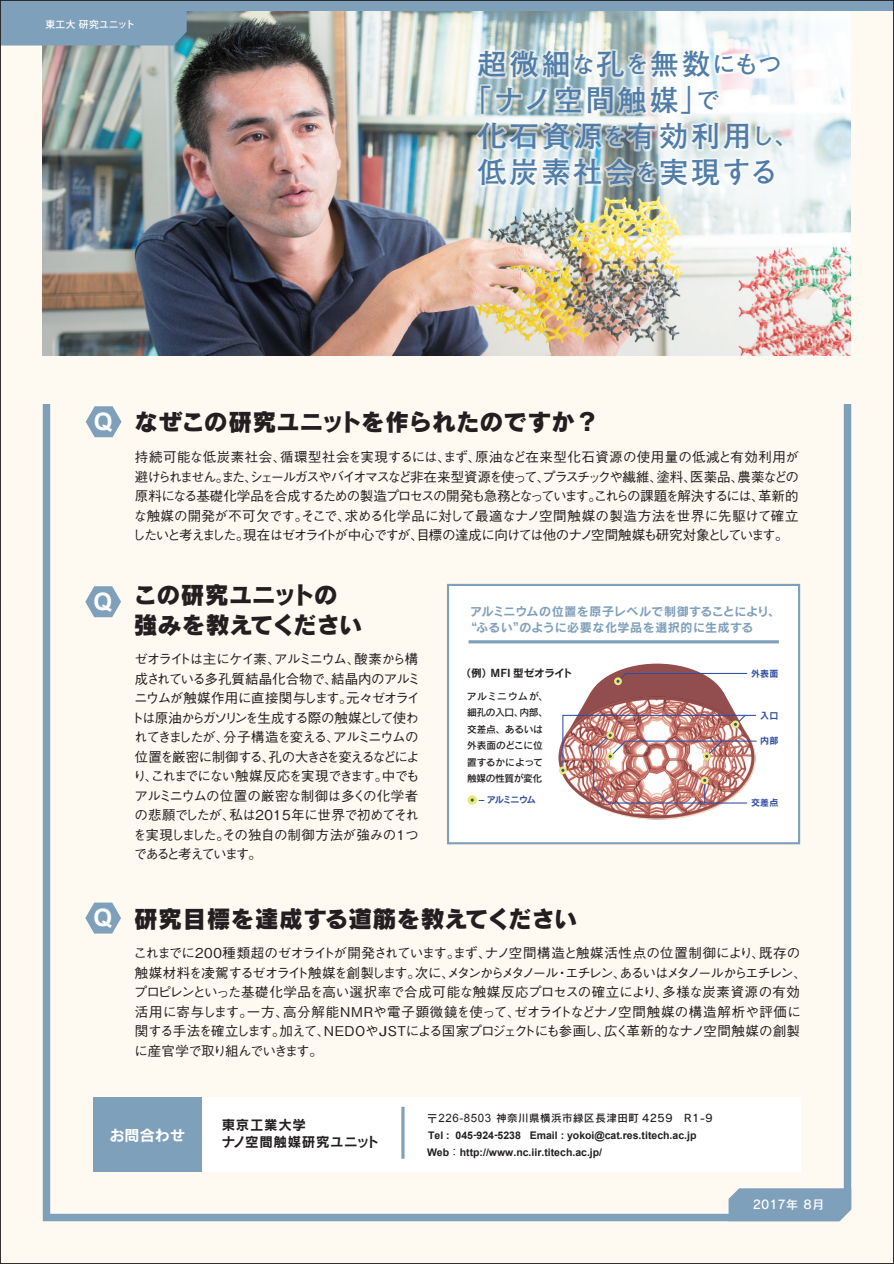
<style>
.page{position:relative;width:894px;height:1264px;background:#fff}
.page>*{position:absolute;margin:0;border:0;box-sizing:border-box;transform-origin:0 0}
.t1{font:700 29.25px "Futo Go B101 Pro";letter-spacing:.09em;color:#507ca8}
.t2{font:24px/30px "Rodin Pro EB";letter-spacing:-.02em;color:#231f20}
.t3{font:24px "Rodin Pro EB";color:#231f20}
.t4{font:700 24px "Arial";color:#fff}
.t5{font:15px "Rodin Pro B";letter-spacing:.01em;color:#fff}
.t6{font:500 13.5px/19.5px "Gothic BBB Pro";letter-spacing:-.07em;color:#231f20;text-align:justify}
.t7{font:500 13.5px "Gothic BBB Pro";letter-spacing:-.105em;color:#231f20}
.t8{font:500 13.5px "Gothic BBB Pro";letter-spacing:-.05em;color:#231f20}
.t9{font:500 13.5px "Gothic BBB Pro";letter-spacing:-.1em;color:#231f20}
.t10{font:500 13.5px "Gothic BBB Pro";letter-spacing:-.11em;color:#231f20}
.t11{font:500 13.5px "Gothic BBB Pro";letter-spacing:-.035em;color:#231f20}
.t12{font:500 13.5px "Gothic BBB Pro";letter-spacing:-.04em;color:#231f20}
.t13{font:500 13.5px "Gothic BBB Pro";letter-spacing:-.03em;color:#231f20}
.t14{font:13.5px/16.5px "Rodin Pro B";letter-spacing:.05em;color:#231f20}
.t15{font:500 13.5px "Gothic BBB Pro";letter-spacing:-.155em;color:#231f20}
.t16{font:12px/16.5px "Rodin Pro B";letter-spacing:.025em;color:#7fa0bb}
.t17{font:12px "Rodin Pro DB";letter-spacing:.03em;color:#fff}
.t18{font:700 10.5px/16.6px "Arial";color:#231f20}
.t19{font:10.5px "Rodin Pro DB";letter-spacing:.05em;color:#231f20}
.t20{font:10.5px "Rodin Pro B";color:#231f20}
.t21{font:9.75px/16.5px "Rodin Pro DB";letter-spacing:-.035em;color:#231f20}
.t22{font:500 9.75px "Koz Go Pro";letter-spacing:.02em;color:#fff}
.t23{font:9px "Rodin Pro B";color:#324ea1}
.t24{font:7.5px "Rodin Pro DB";color:#231f20}
.s1{font-size:23.4px}
.s2{font-size:11.55px}
.s3{font-family:"Arial";font-size:11.55px}
.s4{font-family:"Koz Go Pr 6 N";font-weight:400}
</style>
<div class="page">
<img style="left:2px;top:2px;width:889px;height:1259px">
<p class="t22" style="left:45px;top:18px;width:91px">東工大 研究ユニット</p>
<h1 class="t1" style="left:477px;top:41px;width:305px">超微細<span class="s1">な</span>孔<span class="s1">を</span>無数<span class="s1">にもつ</span></h1>
<h1 class="t1" style="left:462px;top:77px;width:259px">「ナノ空間触媒」<span class="s1">で</span></h1>
<h1 class="t1" style="left:477px;top:113px;width:321px">化石資源<span class="s1">を</span>有効利用<span class="s1">し、</span></h1>
<h1 class="t1" style="left:477px;top:149px;width:302px">低炭素社会<span class="s1">を</span>実現する</h1>
<h2 class="t4" style="left:94px;top:405px;width:20px">Q</h2>
<h2 class="t4" style="left:93px;top:585px;width:20px">Q</h2>
<h2 class="t4" style="left:93px;top:901px;width:20px">Q</h2>
<h2 class="t2" style="left:134px;top:406px;width:466px">なぜこの研究ユニットを作られたのですか？</h2>
<p class="t6" style="left:132px;top:445px;width:668px">持続可能な低炭素社会、循環型社会を実現するには、まず、原油など在来型化石資源の使用量の低減と有効利用が避けられません。また、シェールガスやバイオマスなど非在来型資源を使って、プラスチックや繊維、塗料、医薬品、農薬などの原料になる基礎化学品を合成するための製造プロセスの開発も急務となっています。これらの課題を解決するには、革新的な触媒の開発が不可欠です。そこで、求める化学品に対して最適なナノ空間触媒の製造方法を世界に先駆けて確立したいと考えました。現在はゼオライトが中心ですが、目標の達成に向けては他のナノ空間触媒も研究対象としています。</p>
<h2 class="t2" style="left:133px;top:578px;width:230px">この研究ユニットの強みを教えてください</h2>
<p class="t9" style="left:134px;top:648px;width:286px">ゼオライトは主にケイ素、アルミニウム、酸素から構</p>
<p class="t8" style="left:135px;top:667px;width:287px">成されている多孔質結晶化合物で、結晶内のアルミ</p>
<p class="t8" style="left:134px;top:687px;width:287px">ニウムが触媒作用に直接関与します。元々ゼオライ</p>
<p class="t7" style="left:131px;top:706px;width:290px">トは原油からガソリンを生成する際の触媒として使わ</p>
<p class="t7" style="left:134px;top:726px;width:286px">れてきましたが、分子構造を変える、アルミニウムの</p>
<p class="t10" style="left:135px;top:745px;width:286px">位置を厳密に制御する、孔の大きさを変えるなどによ</p>
<p class="t7" style="left:133px;top:765px;width:288px">り、これまでにない触媒反応を実現できます。中でも</p>
<p class="t13" style="left:134px;top:784px;width:285px">アルミニウムの位置の厳密な制御は多くの化学者</p>
<p class="t11" style="left:135px;top:804px;width:286px">の悲願でしたが、私は2015年に世界で初めてそれ</p>
<p class="t12" style="left:133px;top:823px;width:287px">を実現しました。その独自の制御方法が強みの１つ</p>
<p class="t15" style="left:134px;top:843px;width:130px">であると考えています。</p>
<p class="t16" style="left:465px;top:602px;width:316px;text-indent:5px">アルミニウムの位置を原子レベルで制御することにより、“ふるい”のように必要な化学品を選択的に生成する</p>
<p class="t20" style="left:460px;top:666px;width:114px">（例）MFI 型ゼオライト</p>
<p class="t23" style="left:751px;top:667px;width:29px">外表面</p>
<p class="t23" style="left:760px;top:710px;width:20px">入口</p>
<p class="t23" style="left:760px;top:734px;width:20px">内部</p>
<p class="t21" style="left:466px;top:687px;width:83px">アルミニウムが、細孔の入口、内部、交差点、あるいは外表面のどこに位置するかによって触媒の性質が変化</p>
<p class="t23" style="left:487px;top:793px;width:50px">アルミニウム</p>
<p class="t23" style="left:751px;top:796px;width:29px">交差点</p>
<h2 class="t3" style="left:134px;top:901px;width:445px">研究目標を達成する道筋を教えてください</h2>
<p class="t6" style="left:134px;top:941px;width:674px;text-align:left">これまでに200種類超のゼオライトが開発されています。まず、ナノ空間構造と触媒活性点の位置制御により、既存の触媒材料を凌駕するゼオライト触媒を創製します。次に、メタンからメタノール・エチレン、あるいはメタノールからエチレン、プロピレンといった基礎化学品を高い選択率で合成可能な触媒反応プロセスの確立により、多様な炭素資源の有効活用に寄与します。一方、高分解能NMRや電子顕微鏡を使って、ゼオライトなどナノ空間触媒の構造解析や評価に関する手法を確立します。加えて、NEDOやJSTによる国家プロジェクトにも参画し、広く革新的なナノ空間触媒の創製に産官学で取り組んでいきます。</p>
<p class="t24" style="left:355px;top:907px;width:36px">プロセス</p>
<p class="t5" style="left:109px;top:1125px;width:77px">お問合わせ</p>
<p class="t14" style="left:222px;top:1116px;width:159px">東京工業大学<br>ナノ空間触媒研究ユニット</p>
<p class="t19" style="left:426px;top:1111px;width:287px"><span class="s2">〒</span><span class="s3">226-8503</span> 神奈川県横浜市緑区長津田町 4259　R1-9</p>
<p class="t18" style="left:427px;top:1127px;width:271px">Tel : 045-924-5238 Email : yokoi@cat.res.titech.ac.jp<br>Web<span class="s4">：</span>http://www.nc.iir.titech.ac.jp/</p>
<p class="t17" style="left:752px;top:1196px;width:73px">2017年 8月</p>
</div>
